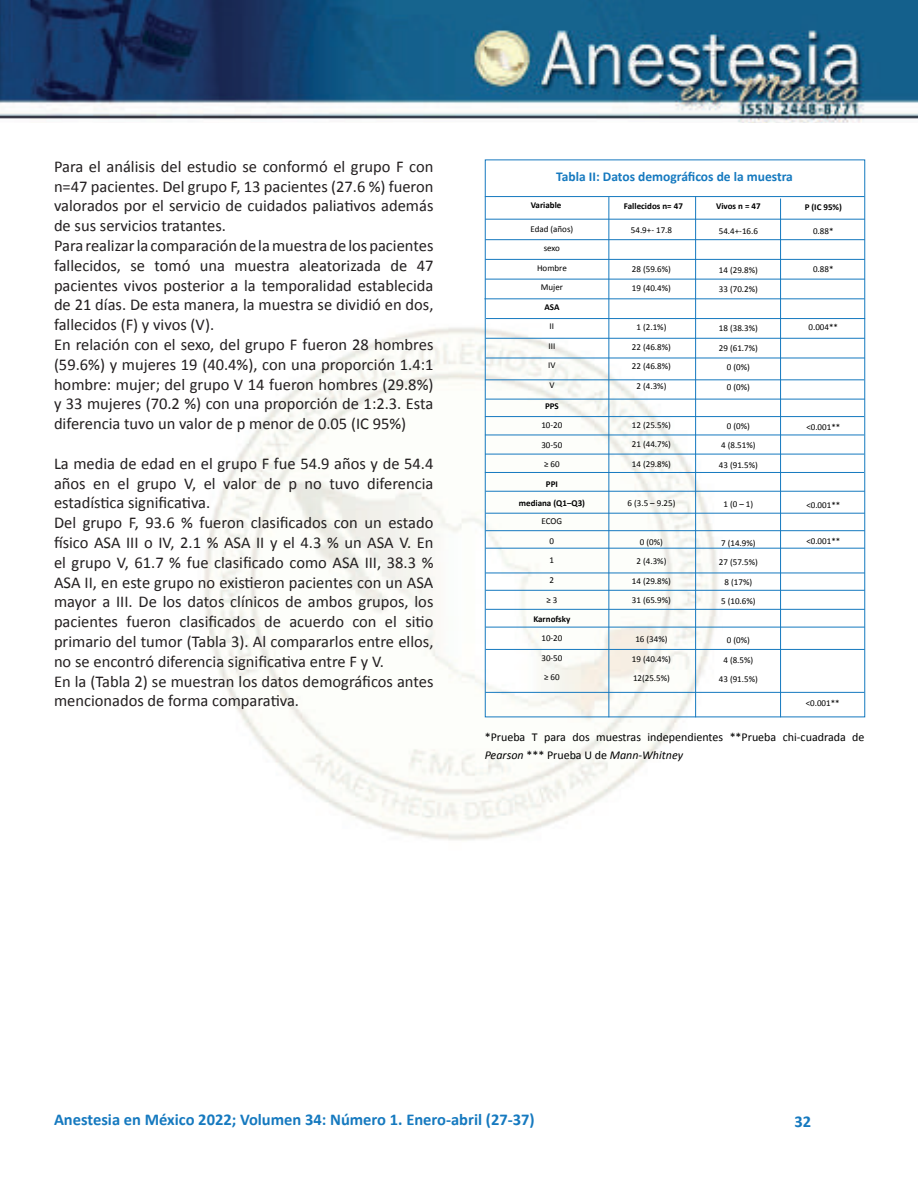
<style>
.page{position:relative;width:918px;height:1188px;background:#fff}
.page>*{position:absolute;margin:0;border:0;box-sizing:border-box;transform-origin:0 0}
.t1{font:16.5px/19.8px "Calibri";color:#231f20}
.t2{font:700 16.5px "Calibri";color:#1579bf}
.t3{font:700 13.5px "Calibri";color:#1579bf}
.t4{font:12px/18px "Calibri";color:#000}
.t5{font:9px/19.5px "Calibri";color:#000;text-align:center}
.t6{font:700 9px/19.5px "Calibri";color:#000;text-align:center}
.s1{font-style:italic}
</style>
<div class="page">
<img style="left:0;top:0;width:918px;height:122px">
<img style="left:204px;top:272px;width:519px;height:569px">
<hr style="left:485px;top:196px;width:379px;height:1px;background:#1579bf">
<hr style="left:485px;top:239px;width:380px;height:1px;background:#1579bf">
<hr style="left:485px;top:219px;width:380px;height:1px;background:#1579bf">
<hr style="left:485px;top:259px;width:380px;height:1px;background:#1579bf">
<hr style="left:485px;top:279px;width:380px;height:1px;background:#1579bf">
<hr style="left:485px;top:298px;width:379px;height:1px;background:#1579bf">
<hr style="left:486px;top:318px;width:379px;height:1px;background:#1579bf">
<hr style="left:486px;top:338px;width:379px;height:1px;background:#1579bf">
<hr style="left:486px;top:358px;width:379px;height:1px;background:#1579bf">
<hr style="left:485px;top:379px;width:379px;height:1px;background:#1579bf">
<hr style="left:486px;top:399px;width:379px;height:1px;background:#1579bf">
<hr style="left:485px;top:416px;width:379px;height:1px;background:#1579bf">
<hr style="left:485px;top:435px;width:379px;height:1px;background:#1579bf">
<hr style="left:485px;top:454px;width:379px;height:1px;background:#1579bf">
<hr style="left:485px;top:472px;width:379px;height:1px;background:#1579bf">
<hr style="left:486px;top:491px;width:379px;height:1px;background:#1579bf">
<hr style="left:486px;top:513px;width:379px;height:1px;background:#1579bf">
<hr style="left:486px;top:530px;width:379px;height:1px;background:#1579bf">
<hr style="left:486px;top:548px;width:379px;height:1px;background:#1579bf">
<hr style="left:486px;top:573px;width:379px;height:1px;background:#1579bf">
<hr style="left:486px;top:590px;width:379px;height:1px;background:#1579bf">
<hr style="left:486px;top:609px;width:379px;height:1px;background:#1579bf">
<hr style="left:486px;top:627px;width:379px;height:1px;background:#1579bf">
<hr style="left:486px;top:649px;width:379px;height:1px;background:#1579bf">
<hr style="left:485px;top:692px;width:379px;height:1px;background:#1579bf">
<hr style="left:780px;top:199px;width:1px;height:518px;background:#1579bf">
<hr style="left:695px;top:196px;width:1px;height:521px;background:#1579bf">
<hr style="left:608px;top:197px;width:1px;height:520px;background:#1579bf">
<p class="t1" style="left:54px;top:156px;width:381px">Para el análisis del estudio se conformó el grupo F con n=47 pacientes. Del grupo F, 13 pacientes (27.6 %) fueron valorados por el servicio de cuidados paliativos además de sus servicios tratantes.<br>Para realizar la comparación de la muestra de los pacientes fallecidos, se tomó una muestra aleatorizada de 47 pacientes vivos posterior a la temporalidad establecida de 21 días. De esta manera, la muestra se dividió en dos, fallecidos (F) y vivos (V).<br>En relación con el sexo, del grupo F fueron 28 hombres (59.6%) y mujeres 19 (40.4%), con una proporción 1.4:1 hombre: mujer; del grupo V 14 fueron hombres (29.8%) y 33 mujeres (70.2 %) con una proporción de 1:2.3. Esta diferencia tuvo un valor de p menor de 0.05 (IC 95%)</p>
<p class="t1" style="left:54px;top:453px;width:381px">La media de edad en el grupo F fue 54.9 años y de 54.4 años en el grupo V, el valor de p no tuvo diferencia estadística significativa.<br>Del grupo F, 93.6 % fueron clasificados con un estado físico ASA III o IV, 2.1 % ASA II y el 4.3 % un ASA V. En el grupo V, 61.7 % fue clasificado como ASA III, 38.3 % ASA II, en este grupo no existieron pacientes con un ASA mayor a III. De los datos clínicos de ambos grupos, los pacientes fueron clasificados de acuerdo con el sitio primario del tumor (Tabla 3). Al compararlos entre ellos, no se encontró diferencia significativa entre F y V.<br>En la (Tabla 2) se muestran los datos demográficos antes mencionados de forma comparativa.</p>
<p class="t3" style="left:556px;top:167px;width:238px">Tabla II: Datos demográficos de la muestra</p>
<p class="t6" style="left:531px;top:195px;width:32px">Variable</p>
<p class="t6" style="left:624px;top:196px;width:61px">Fallecidos n= 47</p>
<p class="t6" style="left:716px;top:196px;width:46px">Vivos n = 47</p>
<p class="t6" style="left:805px;top:197px;width:39px">P (IC 95%)</p>
<p class="t5" style="left:531px;top:218px;width:44px">Edad (años) sexo<br>Hombre<br>Mujer</p>
<p class="t6" style="left:544px;top:297px;width:17px">ASA</p>
<p class="t5" style="left:548px;top:316px;width:9px;text-align:left">II<br>III<br>IV<br>V</p>
<p class="t6" style="left:545px;top:396px;width:15px">PPS</p>
<p class="t5" style="left:541px;top:415px;width:23px;text-align:justify">10-20<br>30-50 ≥ 60</p>
<p class="t6" style="left:519px;top:474px;width:68px">PPI<br>mediana (Q1–Q3)</p>
<p class="t5" style="left:542px;top:511px;width:22px">ECOG<br>0<br>1<br>2<br>≥ 3</p>
<p class="t6" style="left:533px;top:609px;width:39px">Karnofsky</p>
<p class="t5" style="left:541px;top:628px;width:23px;text-align:justify">10-20<br>30-50 ≥ 60</p>
<p class="t5" style="left:631px;top:220px;width:43px">54.9+- 17.8</p>
<p class="t5" style="left:632px;top:259px;width:41px;text-align:left">28 (59.6%)<br>19 (40.4%)</p>
<p class="t5" style="left:632px;top:317px;width:41px">1 (2.1%)<br>22 (46.8%)<br>22 (46.8%)<br>2 (4.3%)</p>
<p class="t5" style="left:632px;top:415px;width:41px;text-align:justify">12 (25.5%)<br>21 (44.7%)<br>14 (29.8%)</p>
<p class="t5" style="left:628px;top:493px;width:49px">6 (3.5 – 9.25)</p>
<p class="t5" style="left:632px;top:532px;width:41px">0 (0%)<br>2 (4.3%)<br>14 (29.8%)<br>31 (65.9%)</p>
<p class="t5" style="left:632px;top:629px;width:41px">16 (34%)<br>19 (40.4%)<br>12(25.5%)</p>
<p class="t5" style="left:719px;top:221px;width:41px">54.4+-16.6</p>
<p class="t5" style="left:719px;top:260px;width:41px;text-align:left">14 (29.8%)<br>33 (70.2%)</p>
<p class="t5" style="left:719px;top:318px;width:41px">18 (38.3%)<br>29 (61.7%)<br>0 (0%)<br>0 (0%)</p>
<p class="t5" style="left:719px;top:416px;width:41px">0 (0%)<br>4 (8.51%)<br>43 (91.5%)</p>
<p class="t5" style="left:724px;top:494px;width:31px">1 (0 – 1)</p>
<p class="t5" style="left:719px;top:533px;width:41px">7 (14.9%)<br>27 (57.5%)<br>8 (17%)<br>5 (10.6%)</p>
<p class="t5" style="left:719px;top:630px;width:41px">0 (0%)<br>4 (8.5%)<br>43 (91.5%)</p>
<p class="t5" style="left:813px;top:221px;width:22px">0.88*</p>
<p class="t5" style="left:813px;top:258px;width:22px">0.88*</p>
<p class="t5" style="left:809px;top:317px;width:31px">0.004**</p>
<p class="t5" style="left:806px;top:417px;width:35px">&lt;0.001**</p>
<p class="t5" style="left:806px;top:495px;width:35px">&lt;0.001**</p>
<p class="t5" style="left:806px;top:531px;width:35px">&lt;0.001**</p>
<p class="t5" style="left:806px;top:693px;width:35px">&lt;0.001**</p>
<p class="t4" style="left:485px;top:727px;width:381px">*Prueba T para dos muestras independientes **Prueba chi-cuadrada de<br><span class="s1">Pearson</span> *** Prueba U de <span class="s1">Mann-Whitney</span></p>
<p class="t2" style="left:54px;top:1108px;width:482px">Anestesia en México 2022; Volumen 34: Número 1. Enero-abril (27-37)</p>
<p class="t2" style="left:795px;top:1110px;width:18px">32</p>
</div>
